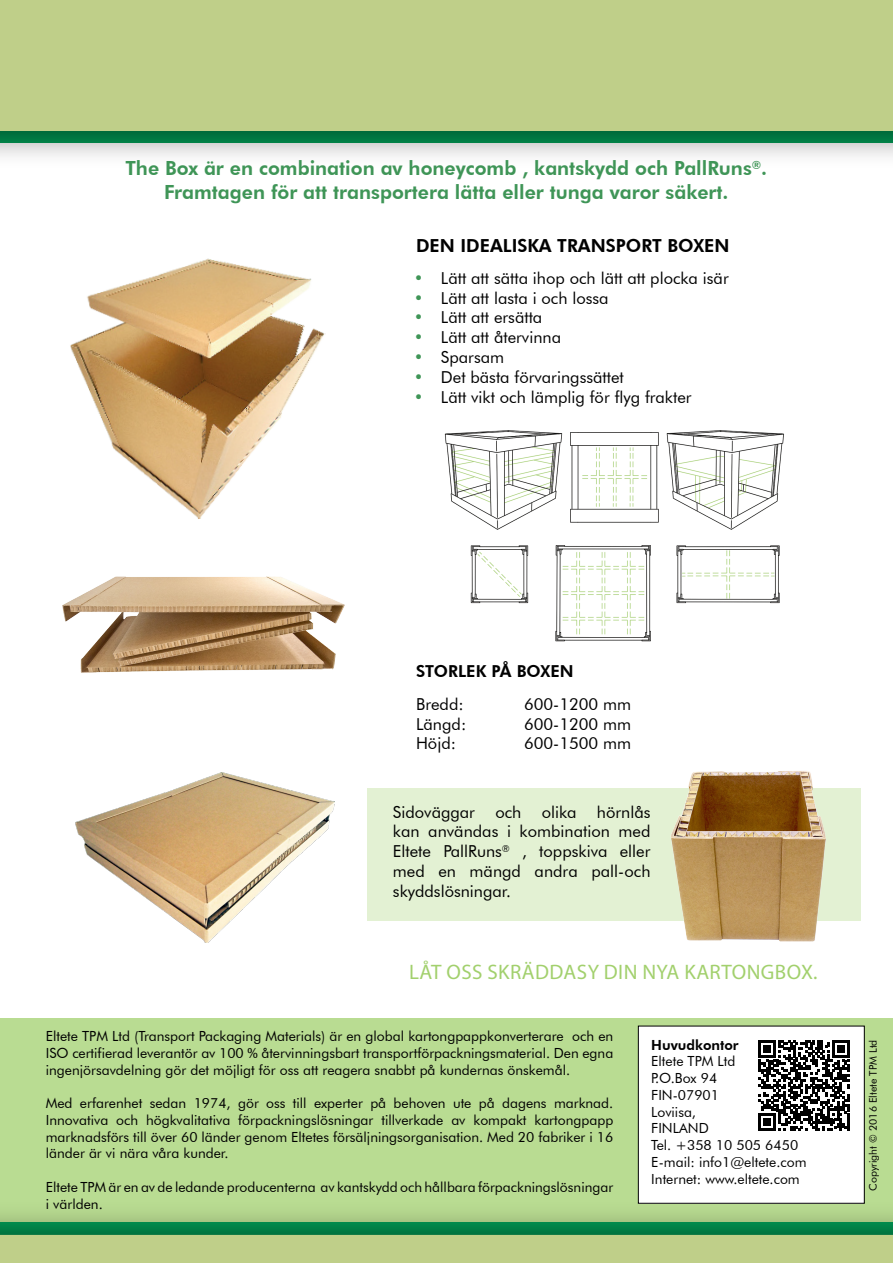
<style>
.page{position:relative;width:893px;height:1263px;background:#fff}
.page>*{position:absolute;margin:0;border:0;box-sizing:border-box;transform-origin:0 0}
.t1{font:21px "Myriad Pro";letter-spacing:.02em;color:#a2d06d}
.t2{font:800 19.5px "Futura BT";color:#3f9557}
.t3{font:800 18px "Futura BT";color:#000}
.t4{font:16.5px/19.8px "Futura BT";color:#000;text-align:justify}
.t5{font:800 16.5px "Futura BT";color:#000}
.t6{font:13.95px/16.8px "Futura BT";color:#000;text-align:justify}
.t7{font:800 13.95px "Futura BT";color:#000}
.t8{font:10.5px "Futura BT";color:#000}
.s1{color:#3f9557}
</style>
<div class="page">
<div style="left:0;top:1018px;width:893px;height:204px;background:#b9dc92"></div>
<div style="left:638px;top:1026px;width:226px;height:177px;background:#fff"></div>
<svg style="left:759px;top:1040px;width:90px;height:91px"></svg>
<img style="left:0;top:130px;width:893px;height:27px">
<div style="left:0;top:0;width:893px;height:130px;background:#bfcf89"></div>
<img style="left:0;top:1191px;width:893px;height:44px">
<div style="left:0;top:1235px;width:893px;height:28px;background:#bfcf89"></div>
<img style="left:62px;top:576px;width:283px;height:97px">
<div style="left:367px;top:788px;width:494px;height:132px;background:#e3f1d3"></div>
<img style="left:444px;top:430px;width:340px;height:212px">
<img style="left:75px;top:772px;width:260px;height:171px">
<img style="left:70px;top:258px;width:256px;height:261px">
<img style="left:662px;top:771px;width:169px;height:171px">
<p class="t2" style="left:125px;top:157px;width:643px">The Box är en combination av honeycomb , kantskydd och PallRuns<sup>®</sup>.</p>
<p class="t2" style="left:164px;top:180px;width:566px">Framtagen för att transportera lätta eller tunga varor säkert.</p>
<p class="t3" style="left:416px;top:235px;width:315px">DEN IDEALISKA TRANSPORT BOXEN</p>
<p class="t4" style="left:414px;top:268px;width:316px"><span class="s1">•</span> Lätt att sätta ihop och lätt att plocka isär</p>
<p class="t4" style="left:414px;top:288px;width:196px"><span class="s1">•</span> Lätt att lasta i och lossa</p>
<p class="t4" style="left:414px;top:307px;width:130px"><span class="s1">•</span> Lätt att ersätta</p>
<p class="t4" style="left:414px;top:327px;width:149px"><span class="s1">•</span> Lätt att återvinna</p>
<p class="t4" style="left:414px;top:347px;width:92px"><span class="s1">•</span> Sparsam</p>
<p class="t4" style="left:414px;top:367px;width:211px"><span class="s1">•</span> Det bästa förvaringssättet</p>
<p class="t4" style="left:414px;top:387px;width:279px"><span class="s1">•</span> Lätt vikt och lämplig för flyg frakter</p>
<p class="t5" style="left:416px;top:661px;width:159px">STORLEK PÅ BOXEN</p>
<p class="t4" style="left:416px;top:694px;width:49px">Bredd:</p>
<p class="t4" style="left:524px;top:694px;width:109px">600-1200 mm</p>
<p class="t4" style="left:416px;top:714px;width:52px">Längd:</p>
<p class="t4" style="left:524px;top:714px;width:109px">600-1200 mm</p>
<p class="t4" style="left:416px;top:733px;width:41px">Höjd:</p>
<p class="t4" style="left:524px;top:733px;width:109px">600-1500 mm</p>
<p class="t4" style="left:393px;top:802px;width:259px">Sidoväggar och olika hörnlås kan användas i kombination med Eltete PallRuns<sup>®</sup> , toppskiva eller med en mängd andra pall-och skyddslösningar.</p>
<p class="t1" style="left:409px;top:959px;width:410px">LÅT OSS SKRÄDDASY DIN NYA KARTONGBOX.</p>
<p class="t6" style="left:46px;top:1028px;width:569px">Eltete TPM Ltd (Transport Packaging Materials) är en global kartongpappkonverterare och en ISO certifierad leverantör av 100 % återvinningsbart transportförpackningsmaterial. Den egna ingenjörsavdelning gör det möjligt för oss att reagera snabbt på kundernas önskemål.</p>
<p class="t6" style="left:46px;top:1095px;width:569px">Med erfarenhet sedan 1974, gör oss till experter på behoven ute på dagens marknad.<br>Innovativa och högkvalitativa förpackningslösningar tillverkade av kompakt kartongpapp marknadsförs till över 60 länder genom Eltetes försäljningsorganisation. Med 20 fabriker i 16 länder är vi nära våra kunder.</p>
<p class="t6" style="left:46px;top:1178px;width:569px">Eltete TPM är en av de ledande producenterna av kantskydd och hållbara förpackningslösningar i världen.</p>
<p class="t7" style="left:651px;top:1036px;width:89px">Huvudkontor</p>
<p class="t6" style="left:651px;top:1053px;width:86px">Eltete TPM Ltd</p>
<p class="t6" style="left:651px;top:1069px;width:67px">P.O.Box 94</p>
<p class="t6" style="left:651px;top:1086px;width:69px">FIN-07901</p>
<p class="t6" style="left:651px;top:1103px;width:46px">Loviisa,</p>
<p class="t6" style="left:651px;top:1120px;width:59px">FINLAND</p>
<p class="t6" style="left:651px;top:1136px;width:148px">Tel. +358 10 505 6450</p>
<p class="t6" style="left:651px;top:1153px;width:157px">E-mail: info1@eltete.com</p>
<p class="t6" style="left:651px;top:1170px;width:150px">Internet: www.eltete.com</p>
<p class="t8" style="left:867px;top:1191px;width:153px;rotate:-90deg">Copyright © 2016 Eltete TPM Ltd</p>
</div>
